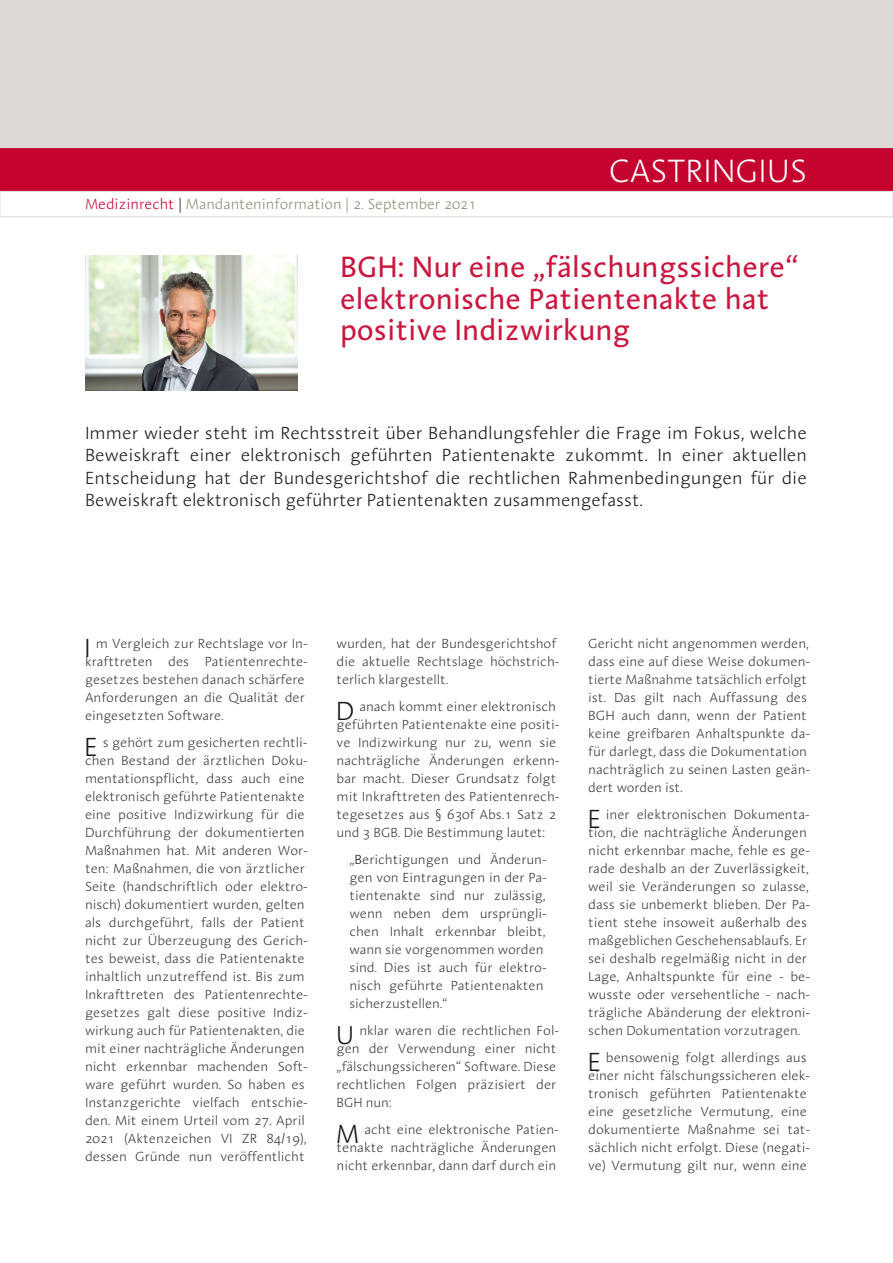
<style>
.page{position:relative;width:893px;height:1263px;background:#fff}
.page>*{position:absolute;margin:0;border:0;box-sizing:border-box;transform-origin:0 0}
.t1{font:300 33px "Aroma LT";color:#fff}
.t2{font:30px/31.5px "Aroma LT";letter-spacing:-.005em;color:#ca173f}
.t3{font:300 18px/22.5px "Aroma LT";letter-spacing:-.005em;color:#181715;text-align:justify}
.t4{font:300 15px "Aroma LT";letter-spacing:-.005em;color:#918b73}
.t5{font:300 13.5px/18px "Aroma LT";letter-spacing:-.005em;color:#3a3939}
.s1{color:#ca173f}
.s2{color:#c4032e}
.s3{color:#181715}
.s4{font-size:26.85px;color:#181715}
.s5{font-size:26.4px;color:#181715}
</style>
<div class="page">
<div style="left:0;top:0;width:893px;height:149px;background:#ded9d7"></div>
<div style="left:0;top:149px;width:893px;height:42px;background:#c4032e"></div>
<div style="left:0;top:148px;width:893px;height:44px;border:2px solid #c4032e"></div>
<img style="left:85px;top:255px;width:213px;height:136px">
<div style="left:0;top:191px;width:893px;height:26px;border:1px solid #ded9d7"></div>
<p class="t4" style="left:85px;top:194px;width:393px"><span class="s1">M</span><span class="s2">edizinrecht</span> <span class="s3">|</span> Mandanteninformation | 2. September 2021</p>
<h1 class="t1" style="left:609px;top:150px;width:200px">CASTRINGIUS</h1>
<h2 class="t2" style="left:340px;top:251px;width:460px">BGH: Nur eine „fälschungssichere“ elektronische Patientenakte hat positive Indizwirkung</h2>
<p class="t3" style="left:85px;top:421px;width:724px">Immer wieder steht im Rechtsstreit über Behandlungsfehler die Frage im Fokus, welche Beweiskraft einer elektronisch geführten Patientenakte zukommt. In einer aktuellen Entscheidung hat der Bundesgerichtshof die rechtlichen Rahmenbedingungen für die Beweiskraft elektronisch geführter Patientenakten zusammengefasst.</p>
<p class="t5" style="left:84px;top:634px;width:225px"><span class="s4">I</span> m Vergleich zur Rechtslage vor In&shy;krafttreten des Patientenrechte&shy;gesetzes bestehen danach schärfere Anforderungen an die Qualität der eingesetzten Software.</p>
<p class="t5" style="left:84px;top:733px;width:225px"><span class="s4">E</span> s gehört zum gesicherten rechtli&shy;chen Bestand der ärztlichen Doku&shy;mentationspflicht, dass auch eine elektronisch geführte Patientenakte eine positive Indizwirkung für die Durchführung der dokumentierten Maßnahmen hat. Mit anderen Wor&shy;ten: Maßnahmen, die von ärztlicher Seite (handschriftlich oder elektro&shy;nisch) dokumentiert wurden, gelten als durchgeführt, falls der Patient nicht zur Überzeugung des Gerich&shy;tes beweist, dass die Patientenakte inhaltlich unzutreffend ist. Bis zum Inkrafttreten des Patientenrechte&shy;gesetzes galt diese positive Indiz&shy;wirkung auch für Patientenakten, die mit einer nachträgliche Änderungen nicht erkennbar machenden Soft&shy;ware geführt wurden. So haben es Instanzgerichte vielfach entschie&shy;den. Mit einem Urteil vom 27. April 2021 (Aktenzeichen VI ZR 84/19), dessen Gründe nun veröffentlicht</p>
<p class="t5" style="left:337px;top:634px;width:224px">wurden, hat der Bundesgerichtshof die aktuelle Rechtslage höchstrich&shy;terlich klargestellt.</p>
<p class="t5" style="left:336px;top:697px;width:225px"><span class="s4">D</span> anach kommt einer elektronisch geführten Patientenakte eine positi&shy;ve Indizwirkung nur zu, wenn sie nachträgliche Änderungen erkenn&shy;bar macht. Dieser Grundsatz folgt mit Inkrafttreten des Patientenrech&shy;tegesetzes aus § 630f Abs.1 Satz 2 und 3 BGB. Die Bestimmung lautet:</p>
<p class="t5" style="left:349px;top:850px;width:199px">„<span class="s3">B</span>erichtigungen und Änderun&shy;gen von Eintragungen in der Pa&shy;tientenakte sind nur zulässig, wenn neben dem ursprüngli&shy;chen Inhalt erkennbar bleibt, wann sie vorgenommen worden sind. Dies ist auch für elektro&shy;nisch geführte Patientenakten sicherzustellen.“</p>
<p class="t5" style="left:336px;top:1021px;width:225px"><span class="s5">U</span> nklar waren die rechtlichen Fol&shy;gen der Verwendung einer nicht „fälschungssicheren“ Software. Diese rechtlichen Folgen präzisiert der<br>BGH nun:</p>
<p class="t5" style="left:336px;top:1120px;width:225px"><span class="s4">M</span> acht eine elektronische Patien&shy;tenakte nachträgliche Änderungen nicht erkennbar, dann darf durch ein</p>
<p class="t5" style="left:588px;top:634px;width:223px">Gericht nicht angenommen werden, dass eine auf diese Weise dokumen&shy;tierte Maßnahme tatsächlich erfolgt ist. Das gilt nach Auffassung des<br>BGH auch dann, wenn der Patient keine greifbaren Anhaltspunkte da&shy;für darlegt, dass die Dokumentation nachträglich zu seinen Lasten geän&shy;dert worden ist.</p>
<p class="t5" style="left:587px;top:805px;width:224px"><span class="s4">E</span> iner elektronischen Dokumenta&shy;tion, die nachträgliche Änderungen nicht erkennbar mache, fehle es ge&shy;rade deshalb an der Zuverlässigkeit, weil sie Veränderungen so zulasse, dass sie unbemerkt blieben. Der Pa&shy;tient stehe insoweit außerhalb des maßgeblichen Geschehensablaufs. Er sei deshalb regelmäßig nicht in der Lage, Anhaltspunkte für eine - be&shy;wusste oder versehentliche - nach&shy;trägliche Abänderung der elektroni&shy;schen Dokumentation vorzutragen.</p>
<p class="t5" style="left:587px;top:1048px;width:224px"><span class="s4">E</span> bensowenig folgt allerdings aus einer nicht fälschungssicheren elek&shy;tronisch geführten Patientenakte eine gesetzliche Vermutung, eine dokumentierte Maßnahme sei tat&shy;sächlich nicht erfolgt. Diese (negati&shy;ve) Vermutung gilt nur, wenn eine</p>
</div>
